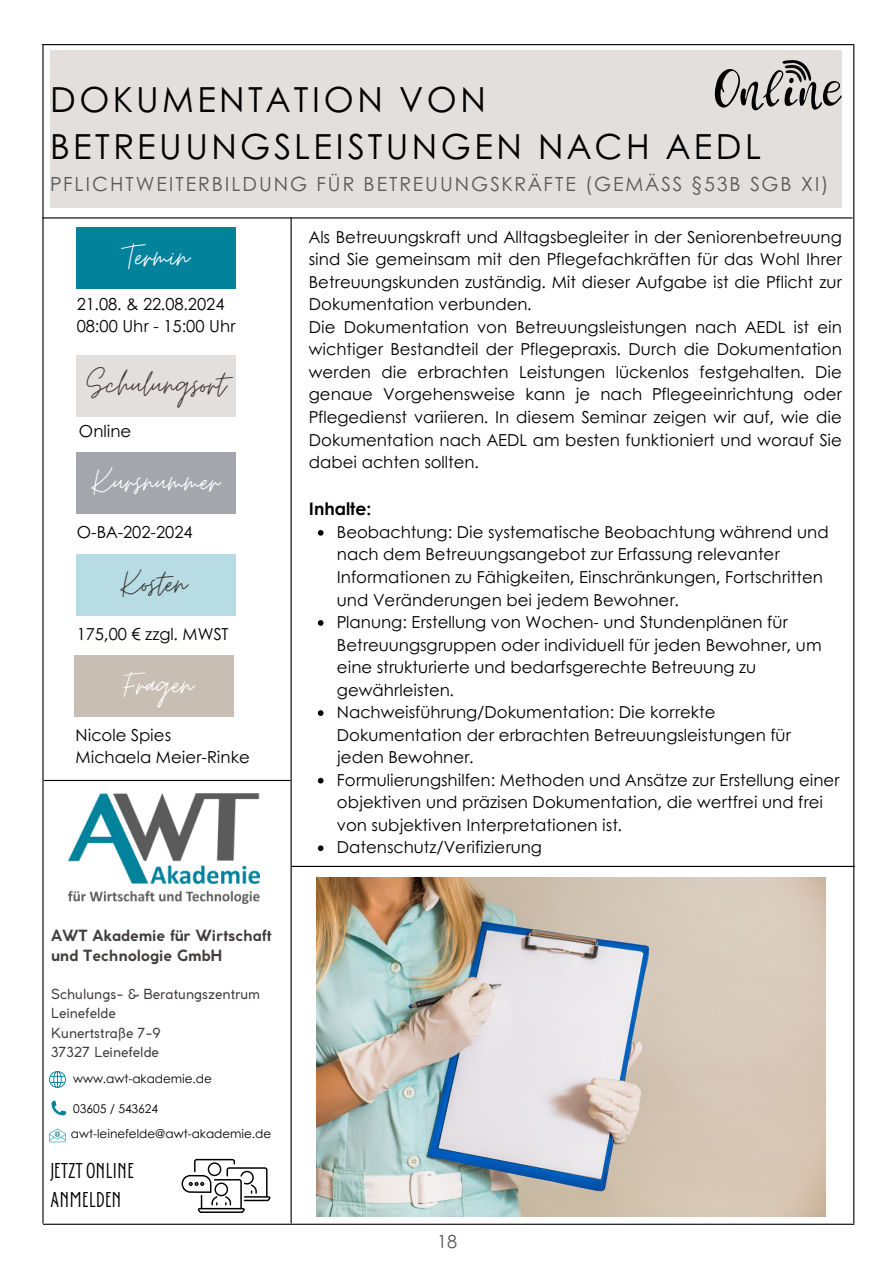
<style>
.page{position:relative;width:894px;height:1264px;background:#fff}
.page>*{position:absolute;margin:0;border:0;box-sizing:border-box;transform-origin:0 0}
.t1{font:39px "Moon Time";color:#fff}
.t2{font:39px "Moon Time";color:#423c3c}
.t3{font:34.5px/47.2px "Century Gothic";letter-spacing:.1em;color:#000}
.t4{font:21.45px "Donau Uppercase Neue";color:#000}
.t5{font:19.5px "Century Gothic";letter-spacing:.1em;color:#5b5b5b}
.t6{font:18px "Century Gothic";color:#5b5b5b}
.t7{font:700 17.25px "Century Gothic";color:#000}
.t8{font:16.5px/22.5px "Century Gothic";color:#000}
.t9{font:700 15.3px "Coco Gothic";color:#423c3c}
.t10{font:13.8px/19.2px "Coco Gothic";color:#423c3c}
.t11{font:12px "Century Gothic";color:#000}
</style>
<div class="page">
<hr style="left:42px;top:44px;width:812px;height:1px;background:#000">
<hr style="left:42px;top:45px;width:2px;height:1178px;background:#000">
<hr style="left:853px;top:45px;width:1px;height:1178px;background:#000">
<hr style="left:43px;top:1223px;width:811px;height:1px;background:#000">
<hr style="left:42px;top:217px;width:810px;height:1px;background:#000">
<div style="left:77px;top:227px;width:159px;height:62px;background:#03829c"></div>
<hr style="left:290px;top:217px;width:1px;height:1006px;background:#000">
<div style="left:77px;top:453px;width:159px;height:61px;background:#a4a6ac"></div>
<div style="left:74px;top:655px;width:160px;height:61px;background:#c8beb4"></div>
<div style="left:76px;top:355px;width:159px;height:61px;background:#e3dfdc"></div>
<hr style="left:291px;top:865px;width:563px;height:2px;background:#000">
<hr style="left:44px;top:780px;width:246px;height:1px;background:#000">
<div style="left:76px;top:554px;width:159px;height:61px;background:#b8dce3"></div>
<svg style="left:181px;top:1158px;width:89px;height:54px"></svg>
<div style="left:50px;top:50px;width:791px;height:158px;background:#e3dfdc"></div>
<img style="left:69px;top:793px;width:190px;height:110px">
<svg style="left:49px;top:1128px;width:17px;height:14px"></svg>
<svg style="left:51px;top:1100px;width:15px;height:15px"></svg>
<svg style="left:49px;top:1071px;width:17px;height:16px"></svg>
<img style="left:316px;top:877px;width:509px;height:339px">
<svg style="left:714px;top:60px;width:127px;height:51px"></svg>
<svg style="left:318px;top:530px;width:5px;height:5px"></svg>
<svg style="left:318px;top:620px;width:5px;height:5px"></svg>
<svg style="left:318px;top:710px;width:5px;height:6px"></svg>
<svg style="left:318px;top:777px;width:5px;height:6px"></svg>
<svg style="left:318px;top:845px;width:5px;height:6px"></svg>
<p class="t3" style="left:50px;top:74px;width:712px">DOKUMENTATION VON<br>BETREUUNGSLEISTUNGEN NACH AEDL</p>
<p class="t5" style="left:50px;top:169px;width:780px">PFLICHTWEITERBILDUNG FÜ R BETREUUNGSKRÄFTE (GEMÄSS §53B SGB XI)</p>
<p class="t1" style="left:125px;top:233px;width:66px">Termin</p>
<p class="t8" style="left:77px;top:291px;width:149px">21.08. &amp; 22.08.2024</p>
<p class="t8" style="left:77px;top:314px;width:160px">08:00 Uhr - 15:00 Uhr</p>
<p class="t2" style="left:87px;top:361px;width:141px">Schulungsort</p>
<p class="t8" style="left:79px;top:419px;width:54px">Online</p>
<p class="t1" style="left:91px;top:458px;width:130px">Kursnummer</p>
<p class="t8" style="left:77px;top:520px;width:117px">O-BA-202-2024</p>
<p class="t2" style="left:120px;top:559px;width:68px">Kosten</p>
<p class="t8" style="left:77px;top:621px;width:153px">175,00 € zzgl. MWST</p>
<p class="t1" style="left:124px;top:660px;width:71px">Fragen</p>
<p class="t8" style="left:75px;top:722px;width:97px">Nicole Spies</p>
<p class="t8" style="left:75px;top:745px;width:176px">Michaela Meier-Rinke</p>
<p class="t9" style="left:51px;top:929px;width:222px">AWT Akademie für Wirtschaft</p>
<p class="t9" style="left:51px;top:949px;width:172px">und Technologie GmbH</p>
<p class="t10" style="left:51px;top:985px;width:210px">Schulungs- &amp; Beratungszentrum<br>Leinefelde</p>
<p class="t10" style="left:51px;top:1024px;width:111px">Kunertstraße 7-9</p>
<p class="t10" style="left:51px;top:1043px;width:109px">37327 Leinefelde</p>
<p class="t11" style="left:73px;top:1069px;width:140px">www.awt-akademie.de</p>
<p class="t11" style="left:73px;top:1099px;width:87px">03605 / 543624</p>
<p class="t11" style="left:71px;top:1124px;width:202px">awt-leinefelde@awt-akademie.de</p>
<p class="t4" style="left:50px;top:1156px;width:83px">JETZTONLINE</p>
<p class="t4" style="left:50px;top:1186px;width:69px">ANMELDEN</p>
<p class="t8" style="left:309px;top:225px;width:534px;text-align:justify">Als Betreuungskraft und Alltagsbegleiter in der Seniorenbetreuung sind Sie gemeinsam mit den Pflegefachkräften für das Wohl Ihrer Betreuungskunden zuständig. Mit dieser Aufgabe ist die Pflicht zur Dokumentation verbunden.</p>
<p class="t8" style="left:309px;top:315px;width:534px;text-align:justify">Die Dokumentation von Betreuungsleistungen nach AEDL ist ein wichtiger Bestandteil der Pflegepraxis. Durch die Dokumentation werden die erbrachten Leistungen lückenlos festgehalten. Die genaue Vorgehensweise kann je nach Pflegeeinrichtung oder Pflegedienst variieren. In diesem Seminar zeigen wir auf, wie die Dokumentation nach AEDL am besten funktioniert und worauf Sie dabei achten sollten.</p>
<p class="t7" style="left:309px;top:496px;width:64px">Inhalte:</p>
<p class="t8" style="left:337px;top:520px;width:493px">Beobachtung: Die systematische Beobachtung während und nach dem Betreuungsangebot zur Erfassung relevanter Informationen zu Fähigkeiten, Einschränkungen, Fortschritten und Veränderungen bei jedem Bewohner.</p>
<p class="t8" style="left:337px;top:610px;width:486px">Planung: Erstellung von Wochen- und Stundenplänen für Betreuungsgruppen oder individuell für jeden Bewohner, um eine strukturierte und bedarfsgerechte Betreuung zu gewährleisten.</p>
<p class="t8" style="left:337px;top:700px;width:455px">Nachweisführung/Dokumentation: Die korrekte<br>Dokumentation der erbrachten Betreuungsleistungen für jeden Bewohner.</p>
<p class="t8" style="left:337px;top:767px;width:504px">Formulierungshilfen: Methoden und Ansätze zur Erstellung einer objektiven und präzisen Dokumentation, die wertfrei und frei von subjektiven Interpretationen ist.</p>
<p class="t8" style="left:337px;top:835px;width:206px">Datenschutz/Verifizierung</p>
<p class="t6" style="left:437px;top:1227px;width:21px">18</p>
</div>
